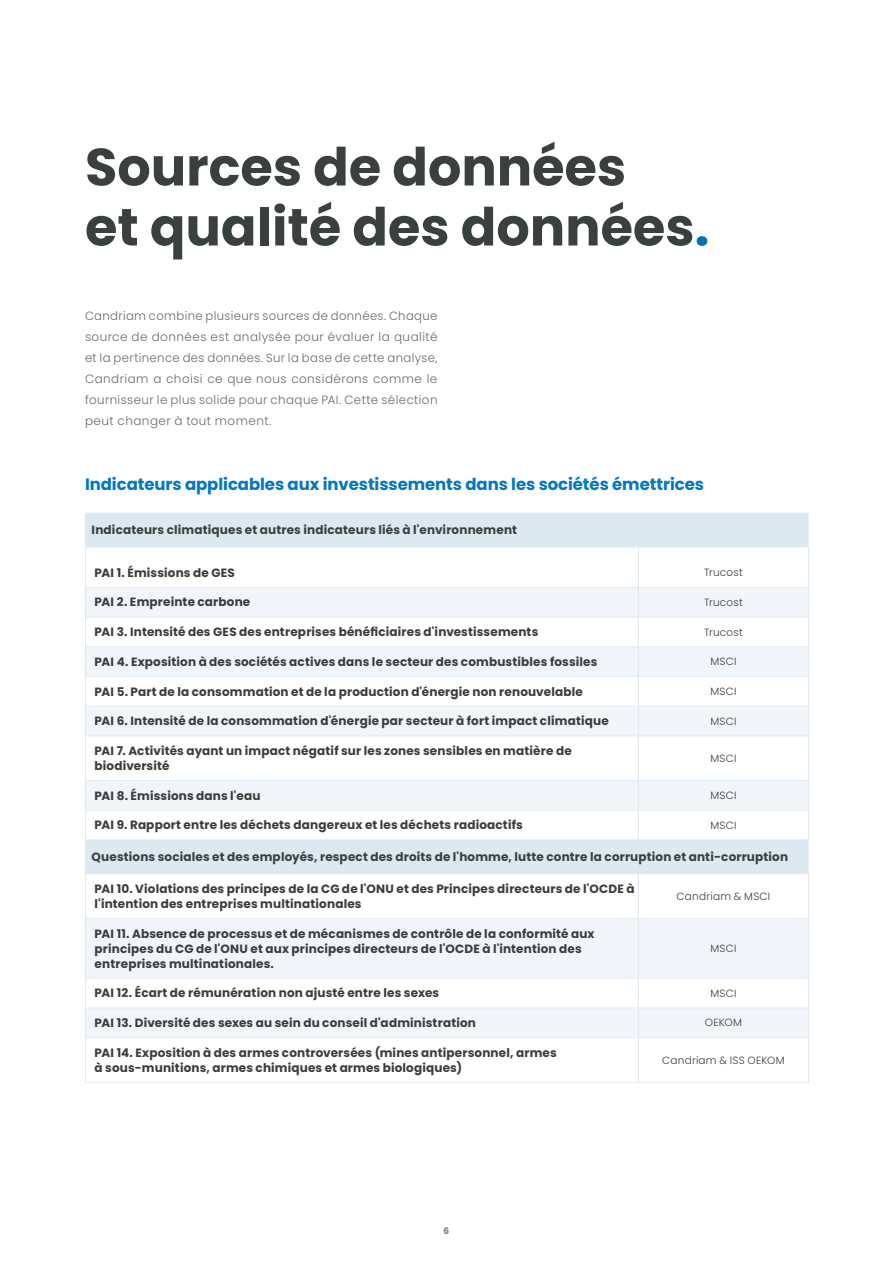
<style>
.page{position:relative;width:893px;height:1263px;background:#fff}
.page>*{position:absolute;margin:0;border:0;box-sizing:border-box;transform-origin:0 0}
.t1{font:700 52.5px/60px "Poppins";color:#39403f}
.t2{font:700 16.5px "Poppins";letter-spacing:-.005em;color:#0078c2}
.t3{font:700 12px/15px "Poppins";letter-spacing:.015em;color:#3c3c3b}
.t4{font:300 12px/21px "Poppins";letter-spacing:.035em;color:#6a6a6a;text-align:justify}
.t5{font:700 12px "Poppins";letter-spacing:.015em;color:#39403f}
.t6{font:300 10.5px "Poppins";letter-spacing:.02em;color:#3c3c3b}
.t7{font:700 9px "Poppins";color:#7c7b7b}
.s1{color:#0070ba}
</style>
<div class="page">
<div style="left:86px;top:514px;width:722px;height:33px;background:#dde9f1"></div>
<svg style="left:86px;top:588px;width:722px;height:449px;fill:#f2f6fa"></svg>
<hr style="left:85px;top:587px;width:1px;height:30px;background:#dde9f1">
<svg style="left:85px;top:647px;width:1px;height:29px"></svg>
<hr style="left:85px;top:706px;width:1px;height:30px;background:#dde9f1">
<hr style="left:85px;top:780px;width:1px;height:30px;background:#dde9f1">
<hr style="left:85px;top:918px;width:1px;height:60px;background:#dde9f1">
<svg style="left:85px;top:1008px;width:1px;height:29px"></svg>
<hr style="left:638px;top:919px;width:1px;height:59px;background:#dde9f1">
<hr style="left:808px;top:587px;width:1px;height:30px;background:#dde9f1">
<svg style="left:808px;top:647px;width:1px;height:29px"></svg>
<hr style="left:808px;top:706px;width:1px;height:30px;background:#dde9f1">
<hr style="left:808px;top:780px;width:1px;height:30px;background:#dde9f1">
<hr style="left:808px;top:918px;width:1px;height:60px;background:#dde9f1">
<svg style="left:808px;top:1008px;width:1px;height:29px"></svg>
<hr style="left:85px;top:514px;width:1px;height:33px;background:#dde9f1">
<hr style="left:85px;top:840px;width:1px;height:34px;background:#dde9f1">
<hr style="left:85px;top:513px;width:553px;height:1px;background:#dde9f1">
<hr style="left:638px;top:513px;width:170px;height:1px;background:#dde9f1">
<hr style="left:85px;top:839px;width:553px;height:1px;background:#dde9f1">
<hr style="left:638px;top:839px;width:171px;height:1px;background:#dde9f1">
<hr style="left:85px;top:547px;width:1px;height:40px;background:#dde9f1">
<hr style="left:86px;top:547px;width:552px;height:1px;background:#e3edf4">
<hr style="left:86px;top:873px;width:552px;height:1px;background:#e3edf4">
<hr style="left:638px;top:547px;width:171px;height:1px;background:#e3edf4">
<hr style="left:638px;top:873px;width:171px;height:1px;background:#e3edf4">
<hr style="left:638px;top:548px;width:1px;height:39px;background:#dde9f1">
<hr style="left:808px;top:548px;width:1px;height:39px;background:#dde9f1">
<hr style="left:86px;top:587px;width:552px;height:1px;background:#e3edf4">
<hr style="left:86px;top:646px;width:552px;height:1px;background:#e3edf4">
<hr style="left:86px;top:706px;width:552px;height:1px;background:#e3edf4">
<hr style="left:86px;top:780px;width:552px;height:1px;background:#e3edf4">
<hr style="left:86px;top:918px;width:552px;height:1px;background:#e3edf4">
<hr style="left:86px;top:1007px;width:552px;height:1px;background:#e3edf4">
<hr style="left:638px;top:587px;width:170px;height:1px;background:#e3edf4">
<hr style="left:638px;top:646px;width:170px;height:1px;background:#e3edf4">
<hr style="left:638px;top:706px;width:170px;height:1px;background:#e3edf4">
<hr style="left:638px;top:780px;width:170px;height:1px;background:#e3edf4">
<hr style="left:638px;top:918px;width:170px;height:1px;background:#e3edf4">
<hr style="left:638px;top:1007px;width:170px;height:1px;background:#e3edf4">
<hr style="left:85px;top:617px;width:1px;height:30px;background:#dde9f1">
<hr style="left:85px;top:676px;width:1px;height:30px;background:#dde9f1">
<hr style="left:85px;top:736px;width:1px;height:44px;background:#dde9f1">
<svg style="left:85px;top:810px;width:1px;height:29px"></svg>
<hr style="left:85px;top:874px;width:1px;height:44px;background:#dde9f1">
<hr style="left:85px;top:978px;width:1px;height:30px;background:#dde9f1">
<hr style="left:85px;top:1037px;width:1px;height:45px;background:#dde9f1">
<hr style="left:86px;top:617px;width:552px;height:1px;background:#e3edf4">
<hr style="left:86px;top:676px;width:552px;height:1px;background:#e3edf4">
<hr style="left:86px;top:735px;width:552px;height:1px;background:#e3edf4">
<hr style="left:86px;top:810px;width:552px;height:1px;background:#e3edf4">
<hr style="left:86px;top:978px;width:552px;height:1px;background:#e3edf4">
<hr style="left:86px;top:1037px;width:552px;height:1px;background:#e3edf4">
<hr style="left:638px;top:617px;width:170px;height:1px;background:#e3edf4">
<hr style="left:638px;top:676px;width:170px;height:1px;background:#e3edf4">
<hr style="left:638px;top:735px;width:170px;height:1px;background:#e3edf4">
<hr style="left:638px;top:810px;width:170px;height:1px;background:#e3edf4">
<hr style="left:638px;top:978px;width:170px;height:1px;background:#e3edf4">
<hr style="left:638px;top:1037px;width:170px;height:1px;background:#e3edf4">
<svg style="left:638px;top:588px;width:1px;height:147px"></svg>
<hr style="left:638px;top:736px;width:1px;height:44px;background:#dde9f1">
<svg style="left:638px;top:781px;width:1px;height:58px"></svg>
<hr style="left:638px;top:874px;width:1px;height:44px;background:#dde9f1">
<svg style="left:638px;top:979px;width:1px;height:58px"></svg>
<hr style="left:638px;top:1038px;width:1px;height:44px;background:#dde9f1">
<hr style="left:808px;top:617px;width:1px;height:30px;background:#dde9f1">
<hr style="left:808px;top:676px;width:1px;height:30px;background:#dde9f1">
<hr style="left:808px;top:736px;width:1px;height:44px;background:#dde9f1">
<svg style="left:808px;top:810px;width:1px;height:29px"></svg>
<hr style="left:808px;top:874px;width:1px;height:44px;background:#dde9f1">
<hr style="left:808px;top:978px;width:1px;height:30px;background:#dde9f1">
<hr style="left:808px;top:1037px;width:1px;height:45px;background:#dde9f1">
<hr style="left:85px;top:1082px;width:553px;height:1px;background:#e3edf4">
<hr style="left:638px;top:1082px;width:171px;height:1px;background:#e3edf4">
<h1 class="t1" style="left:85px;top:137px;width:626px">Sources de données<br>et qualité des données<span class="s1">.</span></h1>
<p class="t4" style="left:85px;top:305px;width:354px">Candriam combine plusieurs sources de données. Chaque source de données est analysée pour évaluer la qualité et la pertinence des données. Sur la base de cette analyse, Candriam a choisi ce que nous considérons comme le fournisseur le plus solide pour chaque PAI. Cette sélection peut changer à tout moment.</p>
<h2 class="t2" style="left:85px;top:474px;width:620px">Indicateurs applicables aux investissements dans les sociétés émettrices</h2>
<p class="t5" style="left:92px;top:523px;width:427px">Indicateurs climatiques et autres indicateurs liés à l'environnement</p>
<p class="t3" style="left:95px;top:565px;width:142px">PAI 1. Émissions de GES</p>
<p class="t6" style="left:704px;top:566px;width:40px">Trucost</p>
<p class="t3" style="left:95px;top:595px;width:157px">PAI 2. Empreinte carbone</p>
<p class="t6" style="left:704px;top:596px;width:40px">Trucost</p>
<p class="t3" style="left:95px;top:624px;width:445px">PAI 3. Intensité des GES des entreprises bénéficiaires d'investissements</p>
<p class="t6" style="left:704px;top:626px;width:40px">Trucost</p>
<p class="t3" style="left:95px;top:654px;width:504px">PAI 4. Exposition à des sociétés actives dans le secteur des combustibles fossiles</p>
<p class="t6" style="left:710px;top:655px;width:27px">MSCI</p>
<p class="t3" style="left:95px;top:684px;width:490px">PAI 5. Part de la consommation et de la production d'énergie non renouvelable</p>
<p class="t6" style="left:710px;top:685px;width:27px">MSCI</p>
<p class="t3" style="left:95px;top:714px;width:516px">PAI 6. Intensité de la consommation d'énergie par secteur à fort impact climatique</p>
<p class="t6" style="left:710px;top:715px;width:27px">MSCI</p>
<p class="t3" style="left:95px;top:743px;width:479px">PAI 7. Activités ayant un impact négatif sur les zones sensibles en matière de biodiversité</p>
<p class="t6" style="left:710px;top:752px;width:27px">MSCI</p>
<p class="t3" style="left:95px;top:788px;width:167px">PAI 8. Émissions dans l'eau</p>
<p class="t6" style="left:710px;top:789px;width:27px">MSCI</p>
<p class="t3" style="left:95px;top:818px;width:430px">PAI 9. Rapport entre les déchets dangereux et les déchets radioactifs</p>
<p class="t6" style="left:710px;top:819px;width:27px">MSCI</p>
<p class="t5" style="left:92px;top:850px;width:698px">Questions sociales et des employés, respect des droits de l'homme, lutte contre la corruption et anti-corruption</p>
<p class="t3" style="left:95px;top:881px;width:541px">PAI 10. Violations des principes de la CG de l'ONU et des Principes directeurs de l'OCDE à l'intention des entreprises multinationales</p>
<p class="t6" style="left:677px;top:890px;width:95px">Candriam &amp; MSCI</p>
<p class="t3" style="left:95px;top:926px;width:502px">PAI 11. Absence de processus et de mécanismes de contrôle de la conformité aux principes du CG de l'ONU et aux principes directeurs de l'OCDE à l'intention des entreprises multinationales.</p>
<p class="t6" style="left:710px;top:942px;width:27px">MSCI</p>
<p class="t3" style="left:95px;top:986px;width:346px">PAI 12. Écart de rémunération non ajusté entre les sexes</p>
<p class="t6" style="left:710px;top:987px;width:27px">MSCI</p>
<p class="t3" style="left:95px;top:1015px;width:383px">PAI 13. Diversité des sexes au sein du conseil d'administration</p>
<p class="t6" style="left:705px;top:1017px;width:39px">OEKOM</p>
<p class="t3" style="left:95px;top:1045px;width:464px">PAI 14. Exposition à des armes controversées (mines antipersonnel, armes à sous-munitions, armes chimiques et armes biologiques)</p>
<p class="t6" style="left:662px;top:1054px;width:124px">Candriam &amp; ISS OEKOM</p>
<p class="t7" style="left:444px;top:1225px;width:7px">6</p>
</div>
